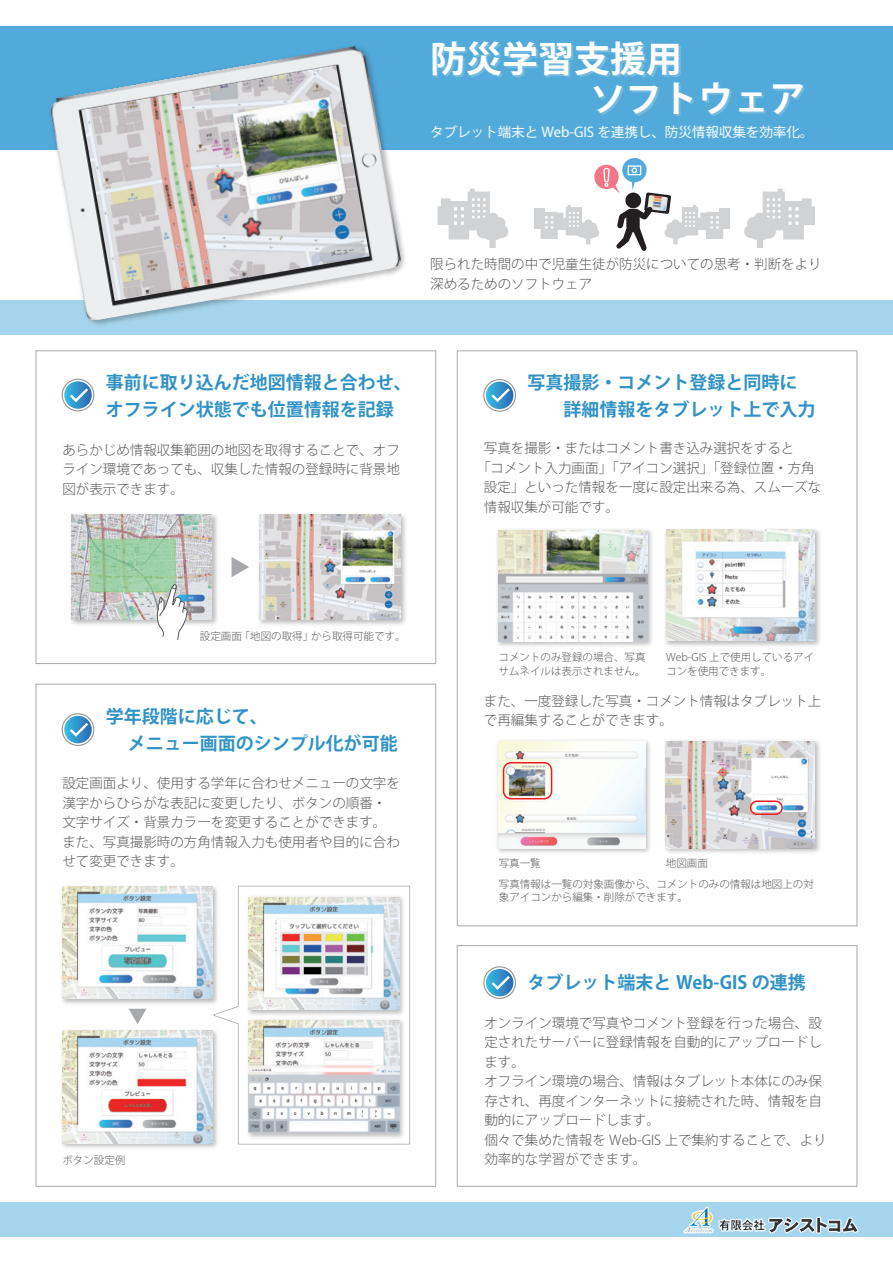
<style>
.page{position:relative;width:893px;height:1263px;background:#fff}
.page>*{position:absolute;margin:0;border:0;box-sizing:border-box;transform-origin:0 0}
.t1{font:700 36px/40.5px "Koz Go Pro";color:#fff}
.t2{font:700 18px/27px "Koz Go Pro";color:#3092c5}
.t3{font:300 13.5px/19.5px "Koz Go Pro";color:#57585a}
.t4{font:13.5px "Koz Go Pro";color:#fff}
.t5{font:300 10.5px/13.5px "Koz Go Pro";color:#57585a}
</style>
<div class="page">
<div style="left:0;top:26px;width:893px;height:124px;background:#51aad9"></div>
<svg style="left:437px;top:189px;width:71px;height:59px"></svg>
<svg style="left:744px;top:189px;width:71px;height:59px"></svg>
<div style="left:0;top:300px;width:893px;height:34px;background:#a5d5ec"></div>
<div style="left:0;top:1203px;width:893px;height:34px;background:#a5d5ec"></div>
<div style="left:534px;top:208px;width:11px;height:21px;background:#d1d2d4"></div>
<div style="left:719px;top:208px;width:11px;height:21px;background:#d1d2d4"></div>
<svg style="left:541px;top:158px;width:182px;height:93px"></svg>
<img style="left:50px;top:46px;width:352px;height:276px">
<img style="left:81px;top:65px;width:289px;height:236px">
<svg style="left:214px;top:886px;width:195px;height:258px"></svg>
<img style="left:245px;top:1018px;width:163px;height:123px">
<img style="left:249px;top:1020px;width:150px;height:113px">
<img style="left:245px;top:893px;width:163px;height:125px">
<img style="left:249px;top:897px;width:150px;height:113px">
<img style="left:62px;top:886px;width:160px;height:122px">
<img style="left:62px;top:886px;width:151px;height:113px">
<img style="left:62px;top:1026px;width:160px;height:122px">
<img style="left:62px;top:1031px;width:151px;height:112px">
<svg style="left:129px;top:1009px;width:17px;height:15px"></svg>
<div style="left:62px;top:713px;width:32px;height:33px;border:2px solid #939598;border-radius:50%"></div>
<svg style="left:63px;top:714px;width:30px;height:31px"></svg>
<div style="left:457px;top:945px;width:400px;height:242px;border:1px solid #a8a9ad"></div>
<div style="left:483px;top:966px;width:33px;height:33px;border:2px solid #939598;border-radius:50%"></div>
<svg style="left:484px;top:967px;width:31px;height:31px"></svg>
<img style="left:665px;top:529px;width:155px;height:117px">
<img style="left:666px;top:529px;width:149px;height:112px">
<img style="left:497px;top:529px;width:155px;height:117px">
<img style="left:499px;top:530px;width:148px;height:112px">
<img style="left:665px;top:740px;width:155px;height:113px">
<img style="left:666px;top:742px;width:149px;height:107px">
<div style="left:750px;top:800px;width:33px;height:15px;border:2px solid #ee1d23;border-radius:6px"></div>
<img style="left:497px;top:740px;width:153px;height:113px">
<img style="left:499px;top:742px;width:146px;height:107px">
<div style="left:503px;top:762px;width:49px;height:37px;border:2px solid #ee1d23;border-radius:8px"></div>
<div style="left:483px;top:379px;width:33px;height:33px;border:2px solid #939598;border-radius:50%"></div>
<svg style="left:484px;top:380px;width:31px;height:31px"></svg>
<div style="left:36px;top:350px;width:400px;height:314px;border:1px solid #a8a9ad"></div>
<img style="left:71px;top:514px;width:147px;height:111px">
<img style="left:71px;top:514px;width:141px;height:105px">
<svg style="left:156px;top:584px;width:32px;height:56px"></svg>
<img style="left:259px;top:514px;width:147px;height:111px">
<img style="left:260px;top:514px;width:140px;height:106px">
<svg style="left:232px;top:557px;width:17px;height:20px"></svg>
<div style="left:62px;top:379px;width:32px;height:32px;border:2px solid #939598;border-radius:50%"></div>
<svg style="left:63px;top:380px;width:30px;height:30px"></svg>
<svg style="left:683px;top:1206px;width:175px;height:28px"></svg>
<h1 class="t1" style="left:430px;top:40px;width:377px">防災学習支援用<br>　　　　 ソフトウェア</h1>
<p class="t4" style="left:431px;top:124px;width:385px">タブレット端末と Web-GIS を連携し、防災情報収集を効率化。</p>
<p class="t3" style="left:430px;top:255px;width:393px">限られた時間の中で児童生徒が防災についての思考・判断をより深めるためのソフトウェア</p>
<h2 class="t2" style="left:106px;top:370px;width:307px">事前に取り込んだ地図情報と合わせ、オフライン状態でも位置情報を記録</h2>
<p class="t3" style="left:62px;top:440px;width:339px;text-align:justify">あらかじめ情報収集範囲の地図を取得することで、オフライン環境であっても、収集した情報の登録時に背景地図が表示できます。</p>
<h2 class="t2" style="left:527px;top:370px;width:289px">写真撮影・コメント登録と同時に　　詳細情報をタブレット上で入力</h2>
<p class="t3" style="left:484px;top:438px;width:312px">写真を撮影・またはコメント書き込み選択をすると</p>
<p class="t3" style="left:477px;top:458px;width:339px">「コメント入力画面」「アイコン選択」「登録位置・方角</p>
<p class="t3" style="left:484px;top:477px;width:339px">設定」といった情報を一度に設定出来る為、スムーズな</p>
<p class="t3" style="left:484px;top:497px;width:136px">情報収集が可能です。</p>
<p class="t5" style="left:200px;top:629px;width:207px">設定画面「地図の取得」から取得可能です。</p>
<h2 class="t2" style="left:106px;top:704px;width:293px">学年段階に応じて、<br>　 メニュー画面のシンプル化が可能</h2>
<p class="t3" style="left:62px;top:773px;width:339px">設定画面より、使用する学年に合わせメニューの文字を漢字からひらがな表記に変更したり、ボタンの順番・文字サイズ・背景カラーを変更することができます。また、写真撮影時の方角情報入力も使用者や目的に合わせて変更できます。</p>
<p class="t5" style="left:62px;top:1153px;width:65px">ボタン設定例</p>
<p class="t5" style="left:499px;top:651px;width:148px">コメントのみ登録の場合、写真サムネイルは表示されません。</p>
<p class="t5" style="left:666px;top:651px;width:150px">Web-GIS 上で使用しているアイコンを使用できます。</p>
<p class="t3" style="left:484px;top:691px;width:339px">また、一度登録した写真・コメント情報はタブレット上で再編集することができます。</p>
<p class="t5" style="left:499px;top:856px;width:43px">写真一覧</p>
<p class="t5" style="left:666px;top:856px;width:43px">地図画面</p>
<p class="t5" style="left:499px;top:877px;width:316px">写真情報は一覧の対象画像から、コメントのみの情報は地図上の対象アイコンから編集・削除ができます。</p>
<h2 class="t2" style="left:527px;top:970px;width:280px">タブレット端末と Web-GIS の連携</h2>
<p class="t3" style="left:484px;top:1013px;width:344px">オンライン環境で写真やコメント登録を行った場合、設定されたサーバーに登録情報を自動的にアップロードします。<br>オフライン環境の場合、情報はタブレット本体にのみ保存され、再度インターネットに接続された時、情報を自動的にアップロードします。<br>個々で集めた情報を Web-GIS 上で集約することで、より効率的な学習ができます。</p>
</div>
